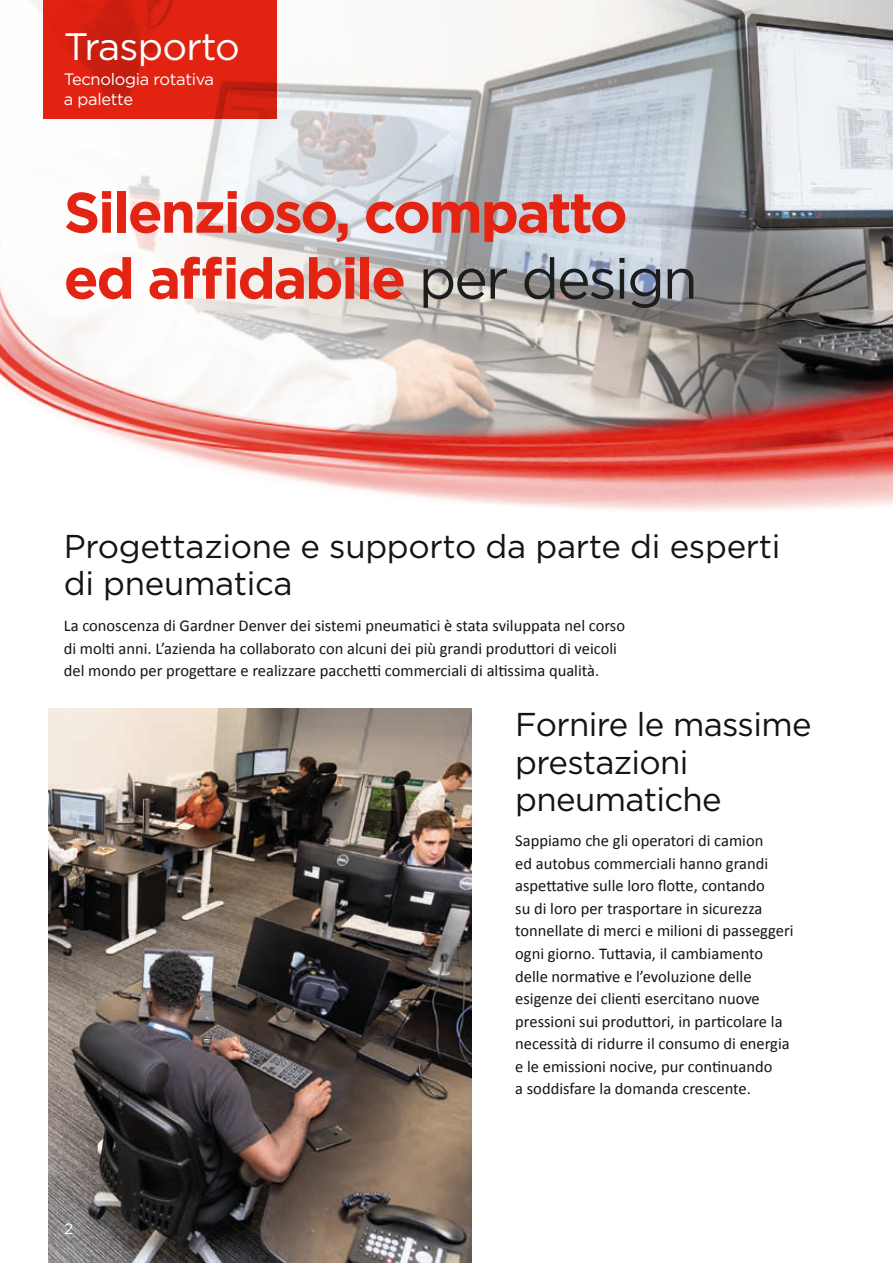
<style>
.page{position:relative;width:893px;height:1263px;background:#fff}
.page>*{position:absolute;margin:0;border:0;box-sizing:border-box;transform-origin:0 0}
.t1{font:700 57px/66px "Gotham";letter-spacing:-.04em;color:#e42413}
.t2{font:38.25px "Gotham";letter-spacing:-.02em;color:#fff}
.t3{font:33px/37.5px "Gotham";letter-spacing:-.015em;color:#151411}
.t4{font:16.5px/22.5px "Calibri";color:#151411}
.t5{font:16.5px/19.5px "Gotham";letter-spacing:-.02em;color:#fff}
.t6{font:15px "Gotham";color:#fff}
.s1{font-weight:400;color:#1d1d1b}
</style>
<div class="page">
<img style="left:0;top:0;width:893px;height:896px">
<img style="left:49px;top:708px;width:422px;height:555px">
<h2 class="t2" style="left:64px;top:22px;width:178px">Trasporto</h2>
<p class="t5" style="left:64px;top:69px;width:152px">Tecnologia rotativa a palette</p>
<h1 class="t1" style="left:64px;top:179px;width:636px">Silenzioso, compatto ed affidabile <span class="s1">per design</span></h1>
<h3 class="t3" style="left:64px;top:527px;width:718px">Progettazione e supporto da parte di esperti di pneumatica</h3>
<p class="t4" style="left:64px;top:614px;width:563px">La conoscenza di Gardner Denver dei sistemi pneumatici è stata sviluppata nel corso di molti anni. L’azienda ha collaborato con alcuni dei più grandi produttori di veicoli del mondo per progettare e realizzare pacchetti commerciali di altissima qualità.</p>
<h3 class="t3" style="left:515px;top:705px;width:298px">Fornire le massime prestazioni pneumatiche</h3>
<p class="t6" style="left:64px;top:1219px;width:10px">2</p>
<p class="t4" style="left:515px;top:829px;width:280px">Sappiamo che gli operatori di camion<br>ed autobus commerciali hanno grandi aspettative sulle loro flotte, contando<br>su di loro per trasportare in sicurezza tonnellate di merci e milioni di passeggeri ogni giorno. Tuttavia, il cambiamento delle normative e l’evoluzione delle esigenze dei clienti esercitano nuove pressioni sui produttori, in particolare la necessità di ridurre il consumo di energia e le emissioni nocive, pur continuando<br>a soddisfare la domanda crescente.</p>
</div>
